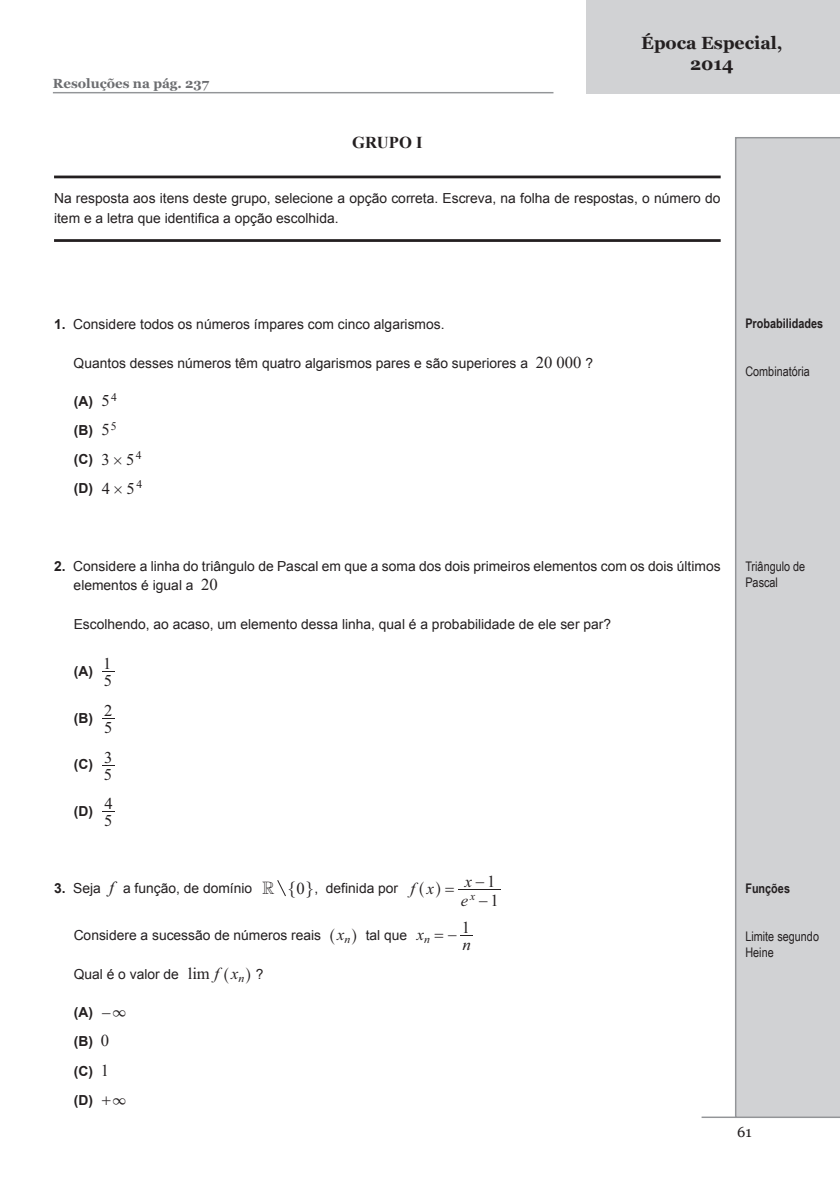
<style>
.page{position:relative;width:840px;height:1191px;background:#fff}
.page>*{position:absolute;margin:0;border:0;box-sizing:border-box;transform-origin:0 0}
.t1{font:700 17.6px/21.2px "Georgia";color:#231f20;text-align:center}
.t2{font:16.6px/19px "Times New Roman";color:#231f20;text-align:right}
.t3{font:700 16.6px "Times New Roman";color:#231f20}
.t4{font:italic 16.6px "Times New Roman";color:#231f20}
.t5{font:15.4px "MM Variable A";color:#231f20;scale:1.07 1}
.t6{font:14.6px "Georgia";color:#231f20}
.t7{font:13.8px/19.4px "Arial";color:#231f20}
.t8{font:700 13.8px/29px "Arial";color:#231f20}
.t9{font:13.8px "MM Binary";color:#231f20}
.t10{font:13.2px/15.8px "Arial Narrow";color:#231f20}
.t11{font:700 13.2px "Arial Narrow";color:#231f20}
.t12{font:700 13.2px "Georgia";color:#6c6d70}
.t13{font:italic 11.6px "Times New Roman";color:#231f20}
.s1{font-weight:700}
.s2{font-family:"Times New Roman";font-size:16.6px}
.s3{font-family:"Times New Roman";font-weight:400;font-size:16.6px}
.s4{font-family:"Times New Roman";font-style:italic;font-size:16.6px}
.s5{font-family:"M Ma Fermat";font-size:16.6px}
.s6{font-family:"MM Variable A";font-size:15.8px}
.s7{font-style:italic}
.s8{font-family:"MM Variable A";font-size:15.4px}
.s9{font-family:"MM Etc";font-weight:400;font-size:16.6px}
</style>
<div class="page">
<hr style="left:54px;top:175px;width:666px;height:3px;background:#231f20">
<hr style="left:54px;top:239px;width:666px;height:3px;background:#231f20">
<svg style="left:102px;top:671px;width:13px;height:1px"></svg>
<svg style="left:102px;top:718px;width:13px;height:1px"></svg>
<svg style="left:102px;top:765px;width:13px;height:1px"></svg>
<svg style="left:102px;top:811px;width:13px;height:1px"></svg>
<svg style="left:277px;top:880px;width:9px;height:16px"></svg>
<hr style="left:458px;top:889px;width:43px;height:1px;background:#231f20">
<svg style="left:460px;top:935px;width:13px;height:1px"></svg>
<hr style="left:701px;top:1116px;width:138px;height:2px;background:#939598">
<hr style="left:53px;top:92px;width:500px;height:1px;background:#939598">
<div style="left:586px;top:0;width:253px;height:93px;background:#d1d2d4"></div>
<div style="left:734px;top:137px;width:105px;height:980px;background:#d1d2d4"></div>
<p class="t12" style="left:53px;top:73px;width:158px">Resoluções na pág. 237</p>
<p class="t3" style="left:352px;top:131px;width:72px">GRUPO I</p>
<p class="t1" style="left:641px;top:31px;width:143px">Época Especial,<br>2014</p>
<p class="t7" style="left:54px;top:189px;width:667px">Na resposta aos itens deste grupo, selecione a opção correta. Escreva, na folha de respostas, o número do item e a letra que identifica a opção escolhida.</p>
<p class="t7" style="left:54px;top:314px;width:392px"><span class="s1">1.</span> Considere todos os números ímpares com cinco algarismos.</p>
<p class="t7" style="left:74px;top:353px;width:521px">Quantos desses números têm quatro algarismos pares e são superiores a <span class="s2">20 000</span> ?</p>
<p class="t8" style="left:74px;top:387px;width:69px">(A) <span class="s3">5</span><sup>4<br></sup>(B) <span class="s3">5</span><sup>5<br></sup>(C) <span class="s3">3 5</span><sup>4</sup></p>
<p class="t9" style="left:113px;top:453px;width:11px">#</p>
<p class="t8" style="left:74px;top:474px;width:70px">(D) <span class="s3">4 5</span><sup>4</sup></p>
<p class="t9" style="left:114px;top:482px;width:11px">#</p>
<p class="t11" style="left:745px;top:313px;width:79px">Probabilidades</p>
<p class="t10" style="left:745px;top:362px;width:66px">Combinatória</p>
<p class="t7" style="left:74px;top:556px;width:648px;text-indent:-20px"><span class="s1">2.</span> Considere a linha do triângulo de Pascal em que a soma dos dois primeiros elementos com os dois últimos elementos é igual a <span class="s2">20</span></p>
<p class="t7" style="left:74px;top:614px;width:538px">Escolhendo, ao acaso, um elemento dessa linha, qual é a probabilidade de ele ser par?</p>
<p class="t8" style="left:74px;top:657px;width:21px">(A)</p>
<p class="t2" style="left:104px;top:670px;width:10px">5</p>
<p class="t2" style="left:103px;top:653px;width:10px">1</p>
<p class="t8" style="left:74px;top:703px;width:21px">(B)</p>
<p class="t8" style="left:74px;top:750px;width:21px">(C)</p>
<p class="t8" style="left:74px;top:797px;width:21px">(D)</p>
<p class="t2" style="left:104px;top:700px;width:10px">2</p>
<p class="t2" style="left:104px;top:717px;width:10px">5</p>
<p class="t2" style="left:104px;top:747px;width:10px">3</p>
<p class="t2" style="left:104px;top:764px;width:10px">5</p>
<p class="t2" style="left:104px;top:794px;width:10px">4</p>
<p class="t2" style="left:104px;top:811px;width:10px">5</p>
<p class="t10" style="left:745px;top:558px;width:61px">Triângulo de<br>Pascal</p>
<p class="t7" style="left:54px;top:879px;width:381px"><span class="s1">3.</span> Seja <span class="s4">f</span> a função, de domínio <span class="s5">R</span> <span class="s6">" ,</span><span class="s2">0</span> , definida por <span class="s4">f x</span></p>
<p class="t5" style="left:418px;top:879px;width:23px">^ h</p>
<p class="t2" style="left:464px;top:871px;width:35px"><span class="s7">x</span>−1<br>1</p>
<p class="t13" style="left:470px;top:888px;width:19px">x −</p>
<p class="t4" style="left:460px;top:888px;width:9px">e</p>
<p class="t2" style="left:461px;top:918px;width:10px">1</p>
<p class="t7" style="left:74px;top:925px;width:285px">Considere a sucessão de números reais <span class="s8">^ h</span></p>
<p class="t7" style="left:337px;top:925px;width:89px"><span class="s4">x</span><sub>n</sub> tal que <span class="s4">x</span></p>
<p class="t13" style="left:424px;top:931px;width:34px">n −</p>
<p class="t4" style="left:462px;top:933px;width:10px">n</p>
<p class="t7" style="left:74px;top:964px;width:191px">Qual é o valor de <span class="s2">lim</span> <span class="s4">f x</span><span class="s8">^ h</span><sub>n</sub> ?</p>
<p class="t8" style="left:74px;top:998px;width:54px">(A) <span class="s9">3 </span>(B) <span class="s3">0 </span>(C) <span class="s3">1 </span>(D) <span class="s9">3</span></p>
<p class="t11" style="left:745px;top:878px;width:46px">Funções</p>
<p class="t10" style="left:745px;top:927px;width:75px">Limite segundo<br>Heine</p>
<p class="t6" style="left:736px;top:1121px;width:16px">61</p>
</div>
